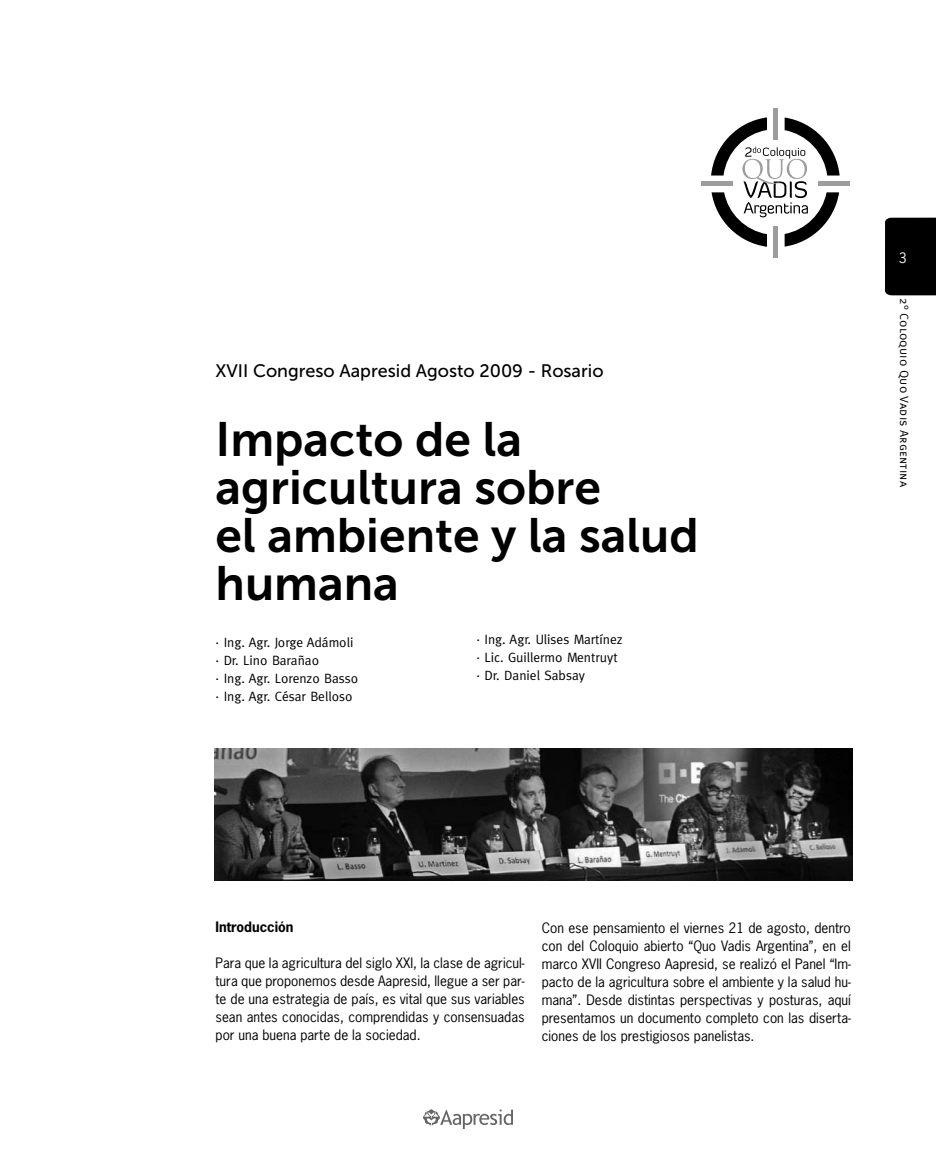
<style>
.page{position:relative;width:936px;height:1149px;background:#fff}
.page>*{position:absolute;margin:0;border:0;box-sizing:border-box;transform-origin:0 0}
.t1{font:48px/48px "Museo Sans 700";color:#000}
.t2{font:18px "Museo Sans 500";color:#000}
.t3{font:13.5px/18px "News Gothic";color:#000;text-align:justify}
.t4{font:13.5px/18px "Meta";color:#000}
.t5{font:700 13.5px "News Gothic";color:#000}
.t6{font:13.5px "News Gothic";color:#fff}
.t7{font:12px "Meta Normal Caps";letter-spacing:.015em;color:#000}
</style>
<div class="page">
<div style="left:885px;top:217px;width:50px;height:78px;background:#000"></div>
<svg style="left:423px;top:1109px;width:90px;height:19px"></svg>
<div style="left:773px;top:108px;width:5px;height:32px;background:#9c9d9f"></div>
<div style="left:773px;top:226px;width:5px;height:32px;background:#9c9d9f"></div>
<div style="left:701px;top:181px;width:31px;height:5px;background:#9c9d9f"></div>
<div style="left:818px;top:181px;width:31px;height:5px;background:#9c9d9f"></div>
<svg style="left:711px;top:117px;width:128px;height:130px"></svg>
<img style="left:214px;top:748px;width:638px;height:132px">
<h2 class="t2" style="left:215px;top:361px;width:389px">XVII Congreso Aapresid Agosto 2009 - Rosario</h2>
<h1 class="t1" style="left:215px;top:415px;width:484px">Impacto de la agricultura sobre<br>el ambiente y la salud humana</h1>
<p class="t4" style="left:215px;top:633px;width:144px">· Ing. Agr. Jorge Adámoli · Dr. Lino Barañao<br>· Ing. Agr. Lorenzo Basso · Ing. Agr. César Belloso</p>
<p class="t4" style="left:476px;top:630px;width:148px">· Ing. Agr. Ulises Martínez · Lic. Guillermo Mentruyt · Dr. Daniel Sabsay</p>
<p class="t6" style="left:898px;top:249px;width:9px">3</p>
<p class="t7" style="left:911px;top:298px;width:190px;rotate:90deg">2° Coloquio Quo Vadis Argentina</p>
<p class="t5" style="left:215px;top:917px;width:80px">Introducción</p>
<p class="t3" style="left:215px;top:953px;width:311px">Para que la agricultura del siglo XXI, la clase de agricul&shy;tura que proponemos desde Aapresid, llegue a ser par&shy;te de una estrategia de país, es vital que sus variables sean antes conocidas, comprendidas y consensuadas por una buena parte de la sociedad.</p>
<p class="t3" style="left:541px;top:918px;width:311px">Con ese pensamiento el viernes 21 de agosto, dentro con del Coloquio abierto “Quo Vadis Argentina”, en el marco XVII Congreso Aapresid, se realizó el Panel “Im&shy;pacto de la agricultura sobre el ambiente y la salud hu&shy;mana”. Desde distintas perspectivas y posturas, aquí presentamos un documento completo con las diserta&shy;ciones de los prestigiosos panelistas.</p>
</div>
